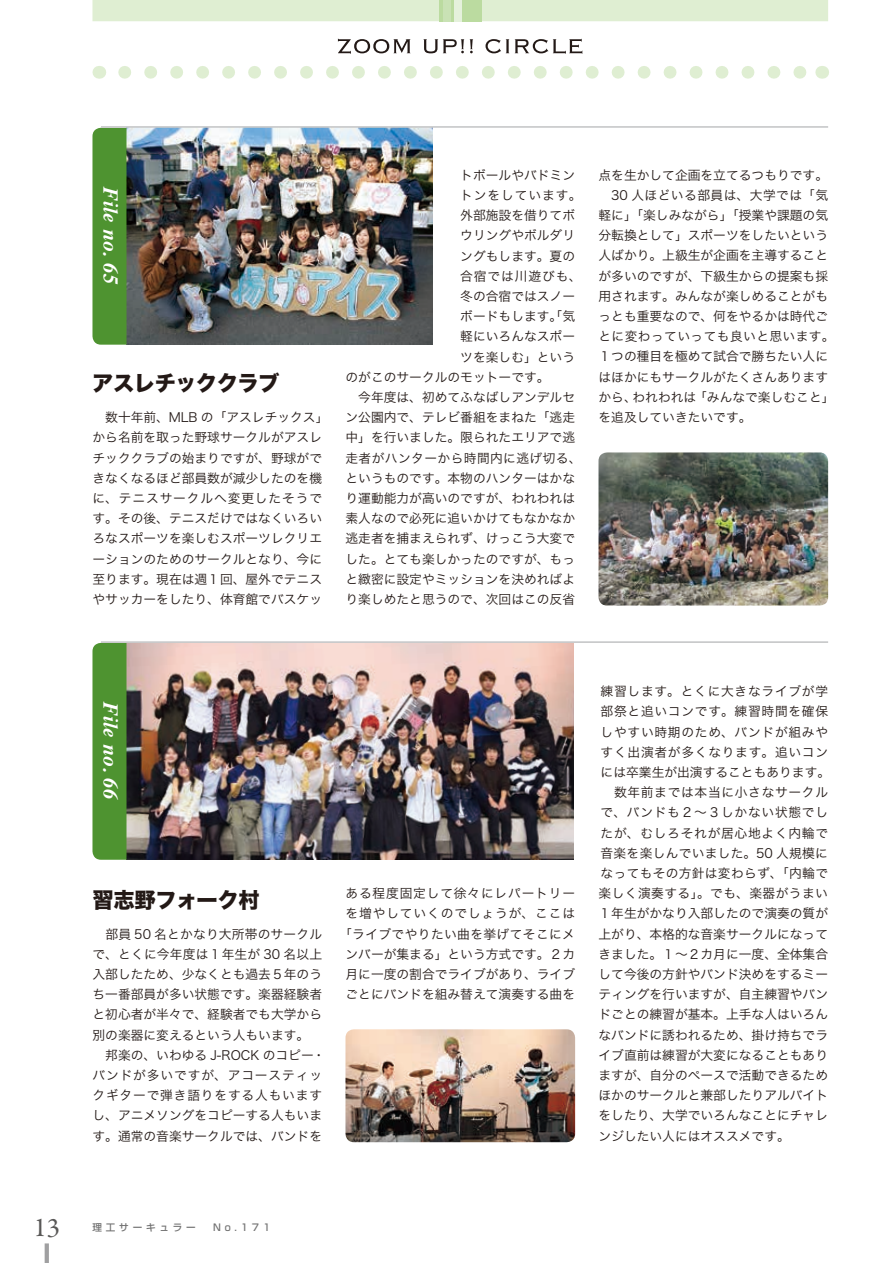
<style>
.page{position:relative;width:893px;height:1263px;background:#fff}
.page>*{position:absolute;margin:0;border:0;box-sizing:border-box;transform-origin:0 0}
.t1{font:27.15px "Garamond Premr Pro";color:#595857}
.t2{font:italic 700 21.3px "Times";letter-spacing:-.01em;color:#fff}
.t3{font:21.3px "Hira Kaku Std W8";letter-spacing:-.02em;color:#231916}
.t4{font:12.75px/20.2px "Hira Kaku Pro W3";color:#231916}
.t5{font:12.75px/20.2px "Hira Kaku Pro W3";letter-spacing:.03em;color:#231916;text-align:center}
.t6{font:12.75px "Hira Kaku Pro W3";letter-spacing:.07em;color:#231916}
.t7{font:500 9.6px "Shin Go Pro";letter-spacing:.4em;color:#727272}
</style>
<div class="page">
<hr style="left:45px;top:1243px;width:4px;height:20px;background:#a0a0a1">
<img style="left:126px;top:128px;width:307px;height:217px">
<img style="left:345px;top:1029px;width:230px;height:113px">
<img style="left:126px;top:643px;width:447px;height:217px">
<div style="left:92px;top:643px;width:34px;height:217px;background:#4e9330"></div>
<img style="left:598px;top:452px;width:230px;height:153px">
<svg style="left:125px;top:66px;width:682px;height:13px"></svg>
<svg style="left:99px;top:66px;width:1px;height:13px"></svg>
<svg style="left:822px;top:66px;width:1px;height:13px"></svg>
<div style="left:92px;top:0;width:736px;height:21px;background:#dfeed2"></div>
<div style="left:439px;top:0;width:43px;height:21px;background:#bbdba0"></div>
<div style="left:443px;top:0;width:8px;height:21px;background:#c9e2b5"></div>
<div style="left:454px;top:0;width:7px;height:21px;background:#e5f1dc"></div>
<svg style="left:338px;top:39px;width:244px;height:15px"></svg>
<hr style="left:101px;top:641px;width:727px;height:2px;background:#c9cacb">
<div style="left:92px;top:128px;width:34px;height:217px;background:#4e9330"></div>
<hr style="left:101px;top:126px;width:727px;height:2px;background:#c9cacb">
<h2 class="t2" style="left:131px;top:187px;width:99px;rotate:90deg">File no. 65</h2>
<h2 class="t3" style="left:92px;top:372px;width:189px">アスレチッククラブ</h2>
<p class="t4" style="left:92px;top:406px;width:237px">　数十年前、MLB の「アスレチックス」から名前を取った野球サークルがアスレチッククラブの始まりですが、野球ができなくなるほど部員数が減少したのを機に、テニスサークルへ変更したそうです。その後、テニスだけではなくいろいろなスポーツを楽しむスポーツレクリエーションのためのサークルとなり、今に至ります。現在は週１回、屋外でテニスやサッカーをしたり、体育館でバスケッ</p>
<p class="t4" style="left:460px;top:164px;width:116px">トボールやバドミン</p>
<p class="t6" style="left:460px;top:184px;width:123px">トンをしています。</p>
<p class="t4" style="left:460px;top:204px;width:116px">外部施設を借りてボ</p>
<p class="t4" style="left:460px;top:225px;width:116px">ウリングやボルダリ</p>
<p class="t4" style="left:460px;top:245px;width:116px">ングもします。夏の</p>
<p class="t6" style="left:460px;top:265px;width:123px">合宿では川遊びも、</p>
<p class="t4" style="left:460px;top:285px;width:116px">冬の合宿ではスノー</p>
<p class="t4" style="left:460px;top:305px;width:116px">ボードもします。「気</p>
<p class="t4" style="left:460px;top:326px;width:116px">軽にいろんなスポー</p>
<p class="t4" style="left:460px;top:346px;width:116px">ツを楽しむ」という</p>
<p class="t4" style="left:345px;top:366px;width:206px">のがこのサークルのモットーです。</p>
<p class="t4" style="left:345px;top:386px;width:231px">　今年度は、初めてふなばしアンデルセ</p>
<p class="t4" style="left:345px;top:406px;width:231px">ン公園内で、テレビ番組をまねた「逃走</p>
<p class="t4" style="left:345px;top:426px;width:231px">中」を行いました。限られたエリアで逃</p>
<p class="t5" style="left:345px;top:447px;width:237px">走者がハンターから時間内に逃げ切る、</p>
<p class="t4" style="left:345px;top:467px;width:231px">というものです。本物のハンターはかな</p>
<p class="t4" style="left:345px;top:487px;width:231px">り運動能力が高いのですが、われわれは</p>
<p class="t4" style="left:345px;top:507px;width:231px">素人なので必死に追いかけてもなかなか</p>
<p class="t4" style="left:345px;top:527px;width:231px">逃走者を捕まえられず、けっこう大変で</p>
<p class="t4" style="left:345px;top:548px;width:231px">した。とても楽しかったのですが、もっ</p>
<p class="t4" style="left:345px;top:568px;width:231px">と緻密に設定やミッションを決めればよ</p>
<p class="t4" style="left:345px;top:588px;width:231px">り楽しめたと思うので、次回はこの反省</p>
<p class="t4" style="left:598px;top:164px;width:237px">点を生かして企画を立てるつもりです。　30 人ほどいる部員は、大学では「気軽に」「楽しみながら」「授業や課題の気分転換として」スポーツをしたいという人ばかり。上級生が企画を主導することが多いのですが、下級生からの提案も採用されます。みんなが楽しめることがもっとも重要なので、何をやるかは時代ごとに変わっていっても良いと思います。<br>１つの種目を極めて試合で勝ちたい人にはほかにもサークルがたくさんありますから、われわれは「みんなで楽しむこと」を追及していきたいです。</p>
<h2 class="t2" style="left:131px;top:702px;width:99px;rotate:90deg">File no. 66</h2>
<h2 class="t3" style="left:92px;top:888px;width:169px">習志野フォーク村</h2>
<p class="t4" style="left:92px;top:923px;width:234px">　部員 50 名とかなり大所帯のサークルで、とくに今年度は１年生が 30 名以上入部したため、少なくとも過去５年のうち一番部員が多い状態です。楽器経験者と初心者が半々で、経験者でも大学から別の楽器に変えるという人もいます。<br>　邦楽の、いわゆる J-ROCK のコピー・バンドが多いですが、アコースティックギターで弾き語りをする人もいますし、アニメソングをコピーする人もいます。通常の音楽サークルでは、バンドを</p>
<p class="t5" style="left:339px;top:882px;width:238px">ある程度固定して徐々にレパートリーを増やしていくのでしょうが、ここは「ライブでやりたい曲を挙げてそこにメンバーが集まる」という方式です。２カ月に一度の割合でライブがあり、ライブごとにバンドを組み替えて演奏する曲を</p>
<p class="t4" style="left:598px;top:680px;width:233px">練習します。とくに大きなライブが学部祭と追いコンです。練習時間を確保しやすい時期のため、バンドが組みやすく出演者が多くなります。追いコンには卒業生が出演することもあります。　数年前までは本当に小さなサークルで、バンドも２～３しかない状態でしたが、むしろそれが居心地よく内輪で音楽を楽しんでいました。50 人規模になってもその方針は変わらず、「内輪で楽しく演奏する」。でも、楽器がうまい<br>１年生がかなり入部したので演奏の質が上がり、本格的な音楽サークルになってきました。１～２カ月に一度、全体集合して今後の方針やバンド決めをするミーティングを行いますが、自主練習やバンドごとの練習が基本。上手な人はいろんなバンドに誘われるため、掛け持ちでライブ直前は練習が大変になることもありますが、自分のペースで活動できるためほかのサークルと兼部したりアルバイトをしたり、大学でいろんなことにチャレンジしたい人にはオススメです。</p>
<h1 class="t1" style="left:34px;top:1211px;width:28px">13</h1>
<p class="t7" style="left:92px;top:1219px;width:179px">理工サーキュラー　No.171</p>
</div>
